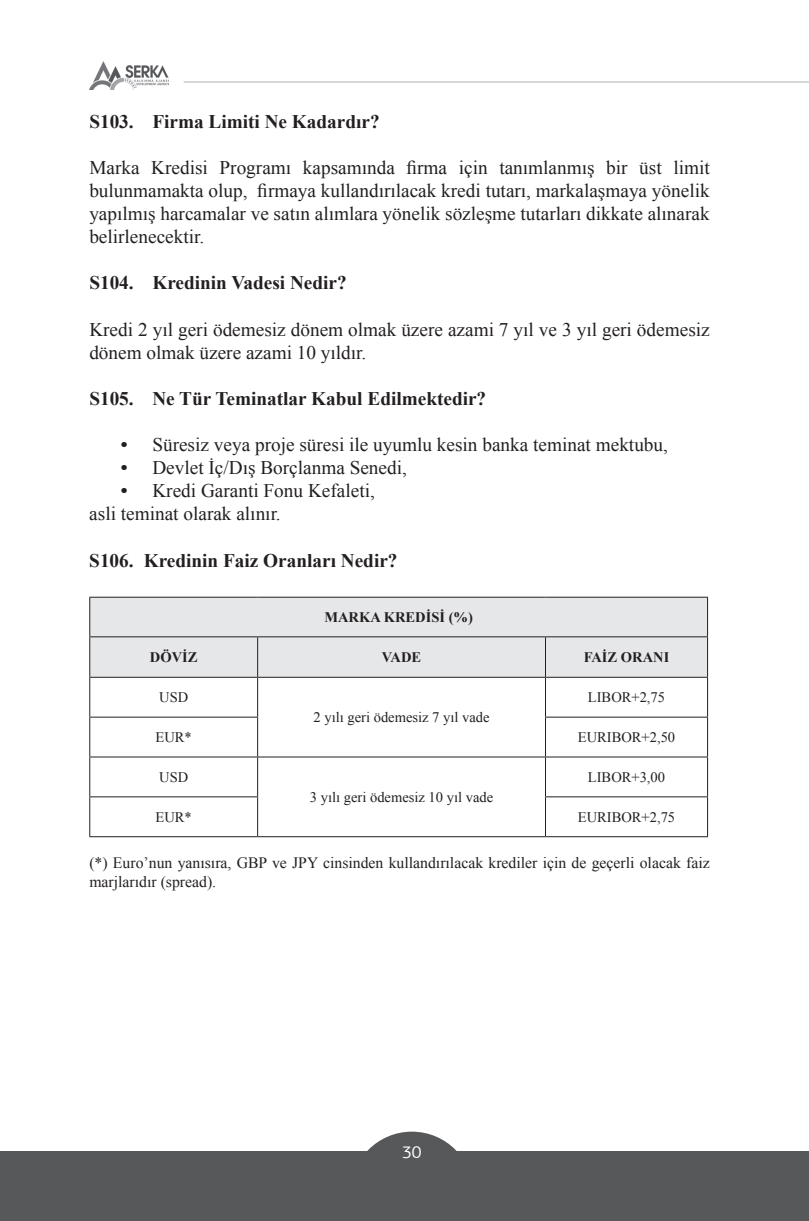
<style>
.page{position:relative;width:809px;height:1221px;background:#fff}
.page>*{position:absolute;margin:0;border:0;box-sizing:border-box;transform-origin:0 0}
.t1{font:19.25px/23.1px "Times New Roman";color:#231f20}
.t2{font:700 19.25px "Times New Roman";color:#231f20}
.t3{font:17.5px "PF Agora Sans Pro";color:#fff}
.t4{font:15.75px/18.9px "Times New Roman";color:#231f20}
.t5{font:14.53px "Times New Roman";color:#231f20}
.t6{font:700 14.53px "Times New Roman";color:#231f20}
.s1{font-weight:700}
</style>
<div class="page">
<svg style="left:549px;top:657px;width:160px;height:181px"></svg>
<div style="left:0;top:1151px;width:809px;height:69px;background:#57585a"></div>
<img style="left:89px;top:61px;width:79px;height:28px">
<div style="left:90px;top:597px;width:617px;height:79px;background:#e6e7e9"></div>
<hr style="left:89px;top:596px;width:169px;height:1px;background:#231f20">
<hr style="left:89px;top:597px;width:1px;height:39px;background:#231f20">
<hr style="left:258px;top:596px;width:287px;height:1px;background:#231f20">
<hr style="left:545px;top:596px;width:163px;height:1px;background:#231f20">
<hr style="left:707px;top:597px;width:1px;height:39px;background:#231f20">
<hr style="left:89px;top:636px;width:169px;height:1px;background:#231f20">
<hr style="left:89px;top:637px;width:1px;height:39px;background:#231f20">
<hr style="left:258px;top:636px;width:287px;height:1px;background:#231f20">
<hr style="left:257px;top:637px;width:1px;height:39px;background:#231f20">
<hr style="left:545px;top:636px;width:163px;height:1px;background:#231f20">
<hr style="left:545px;top:637px;width:1px;height:39px;background:#231f20">
<hr style="left:707px;top:637px;width:1px;height:39px;background:#231f20">
<hr style="left:89px;top:676px;width:169px;height:1px;background:#231f20">
<hr style="left:89px;top:677px;width:1px;height:39px;background:#231f20">
<hr style="left:258px;top:676px;width:287px;height:1px;background:#231f20">
<hr style="left:257px;top:677px;width:1px;height:39px;background:#231f20">
<hr style="left:545px;top:676px;width:163px;height:1px;background:#231f20">
<hr style="left:545px;top:677px;width:1px;height:39px;background:#231f20">
<hr style="left:707px;top:677px;width:1px;height:39px;background:#231f20">
<hr style="left:89px;top:716px;width:169px;height:1px;background:#231f20">
<hr style="left:89px;top:717px;width:1px;height:39px;background:#231f20">
<hr style="left:257px;top:717px;width:1px;height:39px;background:#231f20">
<hr style="left:545px;top:716px;width:163px;height:1px;background:#231f20">
<hr style="left:545px;top:717px;width:1px;height:39px;background:#231f20">
<hr style="left:707px;top:717px;width:1px;height:39px;background:#231f20">
<hr style="left:89px;top:756px;width:169px;height:1px;background:#231f20">
<hr style="left:89px;top:757px;width:1px;height:39px;background:#231f20">
<hr style="left:258px;top:756px;width:287px;height:1px;background:#231f20">
<hr style="left:257px;top:757px;width:1px;height:39px;background:#231f20">
<hr style="left:258px;top:836px;width:287px;height:1px;background:#231f20">
<hr style="left:545px;top:756px;width:163px;height:1px;background:#231f20">
<hr style="left:545px;top:757px;width:1px;height:39px;background:#231f20">
<hr style="left:707px;top:757px;width:1px;height:39px;background:#231f20">
<hr style="left:89px;top:796px;width:169px;height:1px;background:#231f20">
<hr style="left:89px;top:797px;width:1px;height:39px;background:#231f20">
<hr style="left:257px;top:797px;width:1px;height:39px;background:#231f20">
<hr style="left:89px;top:836px;width:169px;height:1px;background:#231f20">
<hr style="left:545px;top:796px;width:163px;height:1px;background:#231f20">
<hr style="left:545px;top:797px;width:1px;height:39px;background:#231f20">
<hr style="left:707px;top:797px;width:1px;height:39px;background:#231f20">
<hr style="left:545px;top:836px;width:163px;height:1px;background:#231f20">
<svg style="left:367px;top:1131px;width:90px;height:20px"></svg>
<hr style="left:184px;top:81px;width:625px;height:2px;background:#d1d2d4">
<p class="t2" style="left:89px;top:108px;width:292px">S103. Firma Limiti Ne Kadardır?</p>
<p class="t1" style="left:89px;top:155px;width:622px;text-align:justify">Marka Kredisi Programı kapsamında firma için tanımlanmış bir üst limit bulunmamakta olup, firmaya kullandırılacak kredi tutarı, markalaşmaya yönelik yapılmış harcamalar ve satın alımlara yönelik sözleşme tutarları dikkate alınarak belirlenecektir.</p>
<p class="t2" style="left:89px;top:269px;width:259px">S104. Kredinin Vadesi Nedir?</p>
<p class="t1" style="left:89px;top:317px;width:622px">Kredi 2 yıl geri ödemesiz dönem olmak üzere azami 7 yıl ve 3 yıl geri ödemesiz dönem olmak üzere azami 10 yıldır.</p>
<p class="t2" style="left:89px;top:385px;width:398px">S105. Ne Tür Teminatlar Kabul Edilmektedir?</p>
<p class="t1" style="left:121px;top:433px;width:548px"><span class="s1">•</span> Süresiz veya proje süresi ile uyumlu kesin banka teminat mektubu,</p>
<p class="t1" style="left:121px;top:456px;width:287px"><span class="s1">•</span> Devlet İç/Dış Borçlanma Senedi,</p>
<p class="t1" style="left:89px;top:479px;width:287px;text-indent:32px"><span class="s1">•</span> Kredi Garanti Fonu Kefaleti, asli teminat olarak alınır.</p>
<p class="t2" style="left:89px;top:547px;width:310px">S106. Kredinin Faiz Oranları Nedir?</p>
<p class="t6" style="left:324px;top:607px;width:150px">MARKA KREDİSİ (%)</p>
<p class="t6" style="left:150px;top:647px;width:49px">DÖVİZ</p>
<p class="t6" style="left:382px;top:647px;width:41px">VADE</p>
<p class="t6" style="left:583px;top:647px;width:87px">FAİZ ORANI</p>
<p class="t5" style="left:159px;top:687px;width:31px">USD</p>
<p class="t5" style="left:313px;top:707px;width:177px">2 yılı geri ödemesiz 7 yıl vade</p>
<p class="t5" style="left:588px;top:687px;width:79px">LIBOR+2,75</p>
<p class="t5" style="left:155px;top:727px;width:38px">EUR*</p>
<p class="t5" style="left:578px;top:727px;width:99px">EURIBOR+2,50</p>
<p class="t5" style="left:159px;top:767px;width:31px">USD</p>
<p class="t5" style="left:310px;top:787px;width:185px">3 yılı geri ödemesiz 10 yıl vade</p>
<p class="t5" style="left:588px;top:767px;width:79px">LIBOR+3,00</p>
<p class="t5" style="left:155px;top:807px;width:38px">EUR*</p>
<p class="t5" style="left:578px;top:807px;width:99px">EURIBOR+2,75</p>
<p class="t4" style="left:89px;top:853px;width:622px">(*) Euro’nun yanısıra, GBP ve JPY cinsinden kullandırılacak krediler için de geçerli olacak faiz marjlarıdır (spread).</p>
<p class="t3" style="left:402px;top:1141px;width:21px">30</p>
</div>
